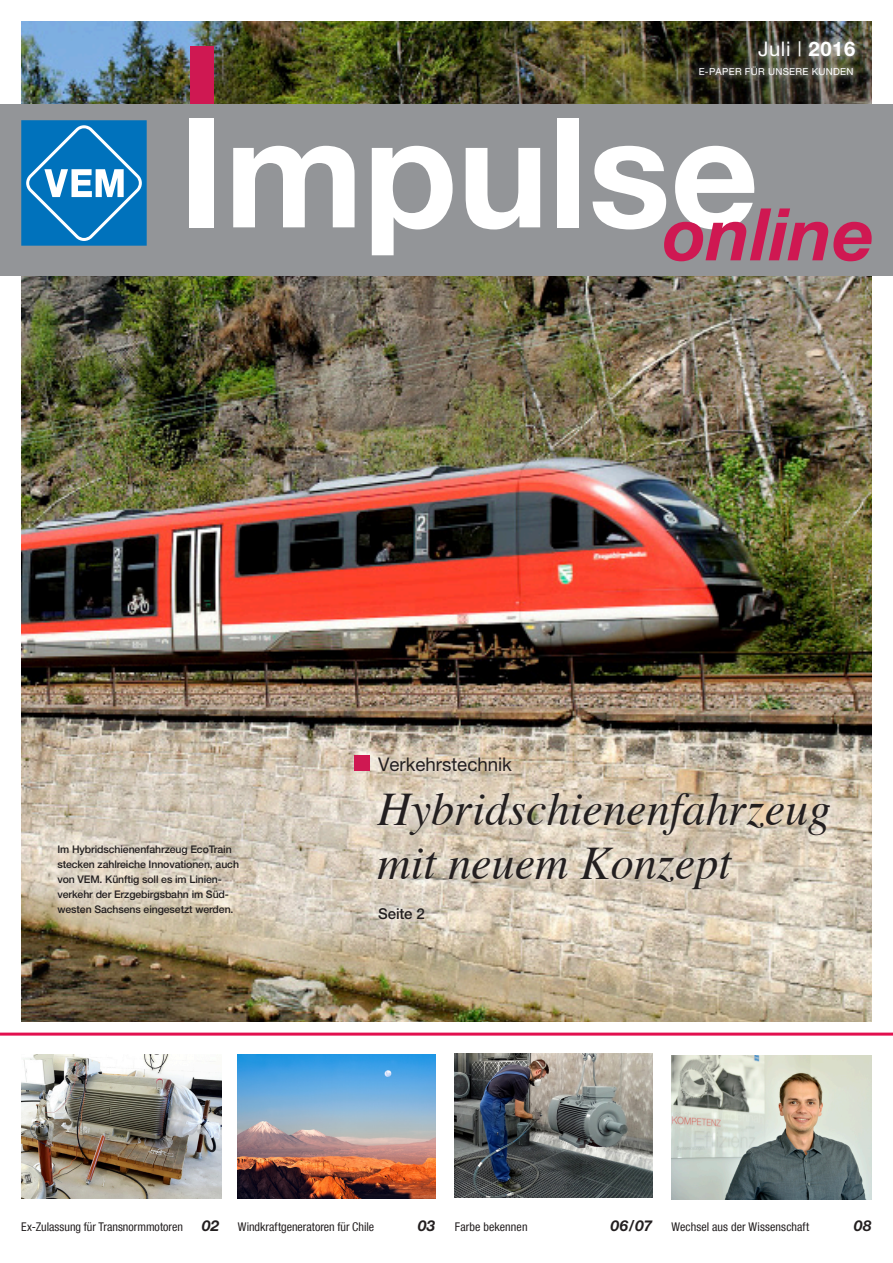
<style>
.page{position:relative;width:893px;height:1263px;background:#fff}
.page>*{position:absolute;margin:0;border:0;box-sizing:border-box;transform-origin:0 0}
.t1{font:700 153.6px "Helvetica Neue";color:#fff}
.t2{font:italic 700 72.6px "Helvetica Neue";color:#cf1852}
.t3{font:italic 46.65px/54px "Times";color:#231f20}
.t4{font:20.1px "Helvetica Neue";color:#fff}
.t5{font:18.9px "Helvetica Neue";color:#231f20}
.t6{font:italic 700 15px "Helvetica Neue";letter-spacing:.035em;color:#231f20}
.t7{font:500 15px "Helvetica Neue";letter-spacing:-.01em;color:#231f20}
.t8{font:condensed 12px "Helvetica Neue LT Com";letter-spacing:.005em;color:#231f20}
.t9{font:500 10.5px/15px "Helvetica Neue";letter-spacing:-.01em;color:#231f20}
.t10{font:9.75px "Helvetica Neue";letter-spacing:.03em;color:#fff}
.s1{font-weight:700}
.s2{font-family:"Helvetica Neue";font-weight:700;font-style:italic;font-stretch:normal;font-size:15px}
</style>
<div class="page">
<img style="left:21px;top:21px;width:851px;height:1001px">
<div style="left:0;top:104px;width:893px;height:172px;background:#939598"></div>
<div style="left:190px;top:47px;width:23px;height:57px;background:#cf1852"></div>
<svg style="left:751px;top:35px;width:111px;height:29px;background:#58584d"></svg>
<svg style="left:692px;top:60px;width:168px;height:23px;background:#474639"></svg>
<div style="left:21px;top:120px;width:126px;height:126px;background:#0072bc"></div>
<svg style="left:26px;top:125px;width:116px;height:116px"></svg>
<svg style="left:378px;top:743px;width:463px;height:157px;background:#d5c8b5"></svg>
<hr style="left:0;top:1032px;width:893px;height:3px;background:#e2104f">
<svg style="left:378px;top:893px;width:61px;height:42px;background:#d5cbbb"></svg>
<img style="left:238px;top:1055px;width:198px;height:144px">
<img style="left:455px;top:1054px;width:198px;height:144px">
<div style="left:0;top:680px;width:378px;height:399px;background:#fff;opacity:.75"></div>
<img style="left:671px;top:1055px;width:200px;height:144px">
<img style="left:21px;top:1055px;width:200px;height:144px">
<h3 class="t4" style="left:758px;top:37px;width:99px">Juli | <span class="s1">2016</span></h3>
<p class="t10" style="left:699px;top:66px;width:156px">E-Paper FÜR UNSERE KUNDEN</p>
<h1 class="t1" style="left:179px;top:78px;width:581px">Impulse</h1>
<h2 class="t2" style="left:663px;top:190px;width:213px">online</h2>
<p class="t9" style="left:57px;top:841px;width:183px">Im Hybridschienenfahrzeug EcoTrain stecken zahlreiche Innovationen, auch von VEM. Künftig soll es im Linien&shy;verkehr der Erzgebirgsbahn im Süd&shy;westen Sachsens eingesetzt werden.</p>
<h3 class="t5" style="left:378px;top:752px;width:135px">Verkehrstechnik</h3>
<h3 class="t3" style="left:377px;top:779px;width:455px">Hybridschienenfahrzeug mit neuem Konzept</h3>
<h3 class="t7" style="left:378px;top:905px;width:48px">Seite 2</h3>
<p class="t8" style="left:21px;top:1220px;width:163px">Ex-Zulassung für Transnormmotoren</p>
<p class="t8" style="left:202px;top:1220px;width:173px"><span class="s2">02</span> Windkraftgeneratoren für Chile</p>
<h3 class="t6" style="left:418px;top:1217px;width:19px">03</h3>
<p class="t8" style="left:455px;top:1219px;width:74px">Farbe bekennen</p>
<h3 class="t6" style="left:611px;top:1216px;width:43px">06/07</h3>
<p class="t8" style="left:671px;top:1220px;width:139px">Wechsel aus der Wissenschaft</p>
<h3 class="t6" style="left:854px;top:1217px;width:19px">08</h3>
</div>
